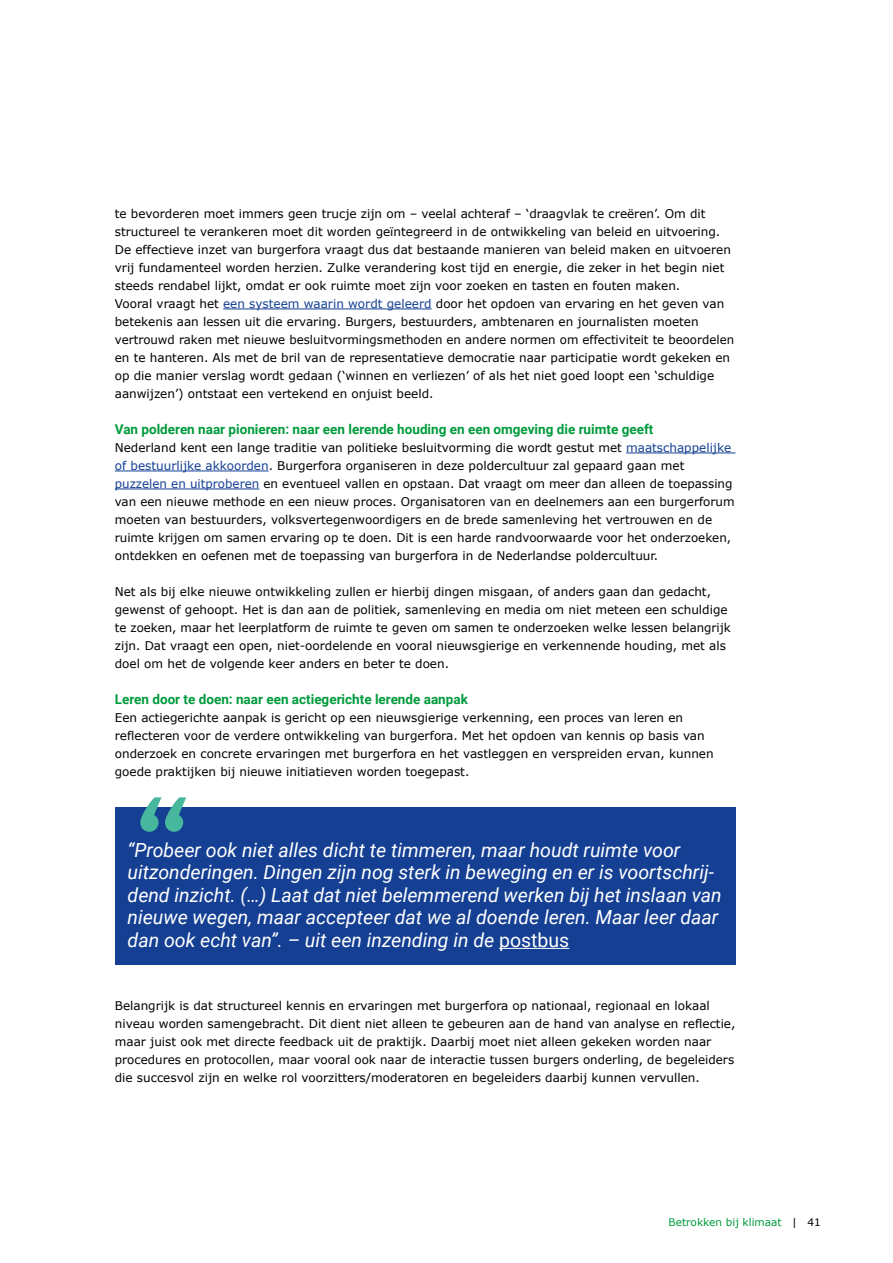
<style>
.page{position:relative;width:893px;height:1263px;background:#fff}
.page>*{position:absolute;margin:0;border:0;box-sizing:border-box;transform-origin:0 0}
.t1{font:italic 19.5px/22.5px "Roboto";color:#fff}
.t2{font:700 13.5px "Roboto";color:#009b3c}
.t3{font:12px/18px "Verdana";color:#000}
.t4{font:10.5px "Verdana";color:#009b3c}
.s1{color:#143f93}
.s2{font-style:normal}
.s3{color:#000}
</style>
<div class="page">
<hr style="left:223px;top:309px;width:209px;height:1px;background:#143f93">
<hr style="left:626px;top:453px;width:109px;height:1px;background:#143f93">
<hr style="left:115px;top:471px;width:154px;height:1px;background:#143f93">
<hr style="left:115px;top:489px;width:144px;height:1px;background:#143f93">
<div style="left:115px;top:807px;width:621px;height:45px;background:#143f93"></div>
<div style="left:115px;top:829px;width:621px;height:135px;background:#143f93"></div>
<hr style="left:499px;top:948px;width:70px;height:1px;background:#fff">
<svg style="left:140px;top:797px;width:46px;height:35px"></svg>
<p class="t3" style="left:115px;top:205px;width:621px">te bevorderen moet immers geen trucje zijn om – veelal achteraf – ‘draagvlak te creëren’. Om dit structureel te verankeren moet dit worden geïntegreerd in de ontwikkeling van beleid en uitvoering.<br>De effectieve inzet van burgerfora vraagt dus dat bestaande manieren van beleid maken en uitvoeren vrij fundamenteel worden herzien. Zulke verandering kost tijd en energie, die zeker in het begin niet steeds rendabel lijkt, omdat er ook ruimte moet zijn voor zoeken en tasten en fouten maken.<br>Vooral vraagt het <span class="s1">een systeem waarin wordt geleerd</span> door het opdoen van ervaring en het geven van betekenis aan lessen uit die ervaring. Burgers, bestuurders, ambtenaren en journalisten moeten vertrouwd raken met nieuwe besluitvormingsmethoden en andere normen om effectiviteit te beoordelen en te hanteren. Als met de bril van de representatieve democratie naar participatie wordt gekeken en op die manier verslag wordt gedaan (‘winnen en verliezen’ of als het niet goed loopt een ‘schuldige aanwijzen’) ontstaat een vertekend en onjuist beeld.</p>
<p class="t2" style="left:115px;top:420px;width:540px">Van polderen naar pionieren: naar een lerende houding en een omgeving die ruimte geeft</p>
<p class="t3" style="left:115px;top:439px;width:621px">Nederland kent een lange traditie van politieke besluitvorming die wordt gestut met <span class="s1">maatschappelijke of bestuurlijke akkoorden</span>. Burgerfora organiseren in deze poldercultuur zal gepaard gaan met <span class="s1">puzzelen en uitproberen</span> en eventueel vallen en opstaan. Dat vraagt om meer dan alleen de toepassing van een nieuwe methode en een nieuw proces. Organisatoren van en deelnemers aan een burgerforum moeten van bestuurders, volksvertegenwoordigers en de brede samenleving het vertrouwen en de ruimte krijgen om samen ervaring op te doen. Dit is een harde randvoorwaarde voor het onderzoeken, ontdekken en oefenen met de toepassing van burgerfora in de Nederlandse poldercultuur.</p>
<p class="t3" style="left:115px;top:583px;width:617px">Net als bij elke nieuwe ontwikkeling zullen er hierbij dingen misgaan, of anders gaan dan gedacht, gewenst of gehoopt. Het is dan aan de politiek, samenleving en media om niet meteen een schuldige te zoeken, maar het leerplatform de ruimte te geven om samen te onderzoeken welke lessen belangrijk zijn. Dat vraagt een open, niet-oordelende en vooral nieuwsgierige en verkennende houding, met als doel om het de volgende keer anders en beter te doen.</p>
<p class="t2" style="left:115px;top:690px;width:355px">Leren door te doen: naar een actiegerichte lerende aanpak</p>
<p class="t3" style="left:115px;top:709px;width:600px">Een actiegerichte aanpak is gericht op een nieuwsgierige verkenning, een proces van leren en reflecteren voor de verdere ontwikkeling van burgerfora. Met het opdoen van kennis op basis van onderzoek en concrete ervaringen met burgerfora en het vastleggen en verspreiden ervan, kunnen goede praktijken bij nieuwe initiatieven worden toegepast.</p>
<p class="t1" style="left:128px;top:838px;width:596px">“Probeer ook niet alles dicht te timmeren, maar houdt ruimte voor uitzonderingen. Dingen zijn nog sterk in beweging en er is voortschrij&shy;dend inzicht. (…) Laat dat niet belemmerend werken bij het inslaan van nieuwe wegen, maar accepteer dat we al doende leren. Maar leer daar dan ook echt van”. – uit een inzending in de <span class="s2">postbus</span></p>
<p class="t3" style="left:115px;top:997px;width:622px">Belangrijk is dat structureel kennis en ervaringen met burgerfora op nationaal, regionaal en lokaal niveau worden samengebracht. Dit dient niet alleen te gebeuren aan de hand van analyse en reflectie, maar juist ook met directe feedback uit de praktijk. Daarbij moet niet alleen gekeken worden naar procedures en protocollen, maar vooral ook naar de interactie tussen burgers onderling, de begeleiders die succesvol zijn en welke rol voorzitters/moderatoren en begeleiders daarbij kunnen vervullen.</p>
<p class="t4" style="left:668px;top:1215px;width:154px">Betrokken bij klimaat <span class="s3">| 41</span></p>
</div>
